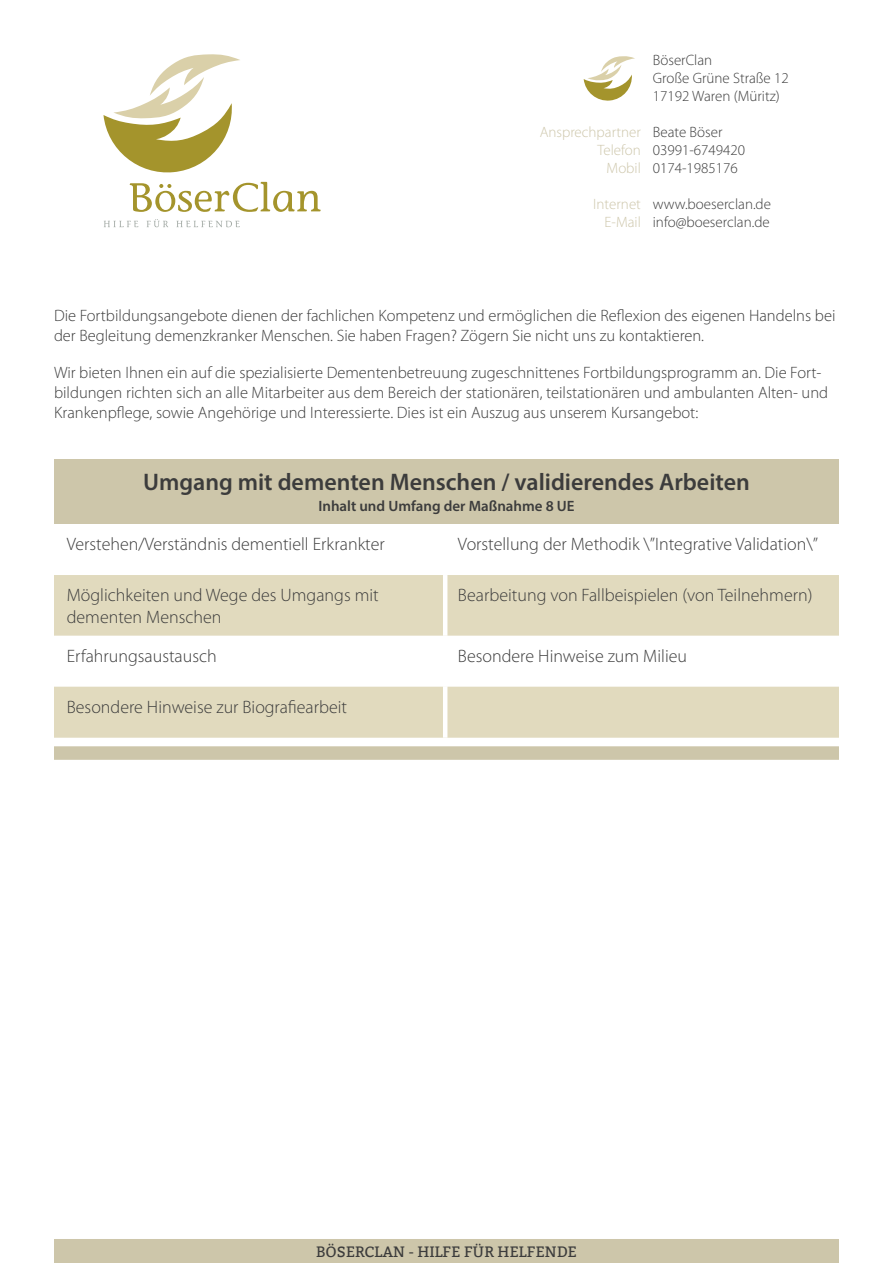
<style>
.page{position:relative;width:893px;height:1263px;background:#fff}
.page>*{position:absolute;margin:0;border:0;box-sizing:border-box;transform-origin:0 0}
.t1{font:600 24px "Myriad Pro";color:#3c3c3c}
.t2{font:300 18px/21.6px "Myriad Pro";color:#3c3c3c}
.t3{font:300 16.5px/19.8px "Myriad Pro";color:#3c3c3c}
.t4{font:300 15px/18px "Myriad Pro";color:#3c3c3c}
.t5{font:300 15px/18px "Myriad Pro";color:#cdc6aa;text-align:right}
.t6{font:600 15px "Myriad Pro";color:#3c3c3c}
.t7{font:15px "Bitter";color:#3c3c3c}
</style>
<div class="page">
<div style="left:54px;top:459px;width:785px;height:65px;background:#cdc6aa"></div>
<svg style="left:54px;top:575px;width:785px;height:163px;fill:#e1dabe"></svg>
<hr style="left:443px;top:575px;width:4px;height:61px;background:#fff">
<hr style="left:443px;top:636px;width:4px;height:51px;background:#fff">
<hr style="left:443px;top:687px;width:4px;height:51px;background:#fff">
<svg style="left:130px;top:182px;width:191px;height:30px"></svg>
<svg style="left:104px;top:221px;width:34px;height:6px"></svg>
<svg style="left:147px;top:219px;width:21px;height:8px"></svg>
<svg style="left:176px;top:221px;width:64px;height:6px"></svg>
<svg style="left:103px;top:54px;width:137px;height:119px"></svg>
<svg style="left:584px;top:56px;width:51px;height:45px"></svg>
<div style="left:54px;top:746px;width:785px;height:14px;background:#cdc6aa"></div>
<div style="left:54px;top:1239px;width:785px;height:24px;background:#cdc6aa"></div>
<p class="t5" style="left:540px;top:123px;width:103px">Ansprechpartner<br>Telefon<br>Mobil</p>
<p class="t5" style="left:593px;top:195px;width:49px">Internet<br>E-Mail</p>
<p class="t4" style="left:653px;top:51px;width:138px">BöserClan<br>Große Grüne Straße 12<br>17192 Waren (Müritz)</p>
<p class="t4" style="left:653px;top:123px;width:94px">Beate Böser<br>03991-6749420<br>0174-1985176</p>
<p class="t4" style="left:653px;top:195px;width:120px">www.boeserclan.de info@boeserclan.de</p>
<p class="t3" style="left:54px;top:306px;width:783px">Die Fortbildungsangebote dienen der fachlichen Kompetenz und ermöglichen die Reflexion des eigenen Handelns bei der Begleitung demenzkranker Menschen. Sie haben Fragen? Zögern Sie nicht uns zu kontaktieren.</p>
<p class="t3" style="left:54px;top:362px;width:776px">Wir bieten Ihnen ein auf die spezialisierte Dementenbetreuung zugeschnittenes Fortbildungsprogramm an. Die Fort&shy;bildungen richten sich an alle Mitarbeiter aus dem Bereich der stationären, teilstationären und ambulanten Alten- und<br>Krankenpflege, sowie Angehörige und Interessierte. Dies ist ein Auszug aus unserem Kursangebot:</p>
<h1 class="t1" style="left:143px;top:467px;width:608px">Umgang mit dementen Menschen / validierendes Arbeiten</h1>
<p class="t6" style="left:318px;top:497px;width:258px">Inhalt und Umfang der Maßnahme 8 UE</p>
<p class="t2" style="left:67px;top:533px;width:320px">Verstehen/Verständnis dementiell Erkrankter</p>
<p class="t2" style="left:458px;top:533px;width:361px">Vorstellung der Methodik \”Integrative Validation\”</p>
<p class="t2" style="left:67px;top:584px;width:313px">Möglichkeiten und Wege des Umgangs mit dementen Menschen</p>
<p class="t2" style="left:458px;top:584px;width:356px">Bearbeitung von Fallbeispielen (von Teilnehmern)</p>
<p class="t2" style="left:67px;top:645px;width:151px">Erfahrungsaustausch</p>
<p class="t2" style="left:458px;top:645px;width:231px">Besondere Hinweise zum Milieu</p>
<p class="t2" style="left:67px;top:696px;width:282px">Besondere Hinweise zur Biografiearbeit</p>
<p class="t7" style="left:316px;top:1243px;width:262px">BÖSERCLAN - HILFE FÜR HELFENDE</p>
</div>
